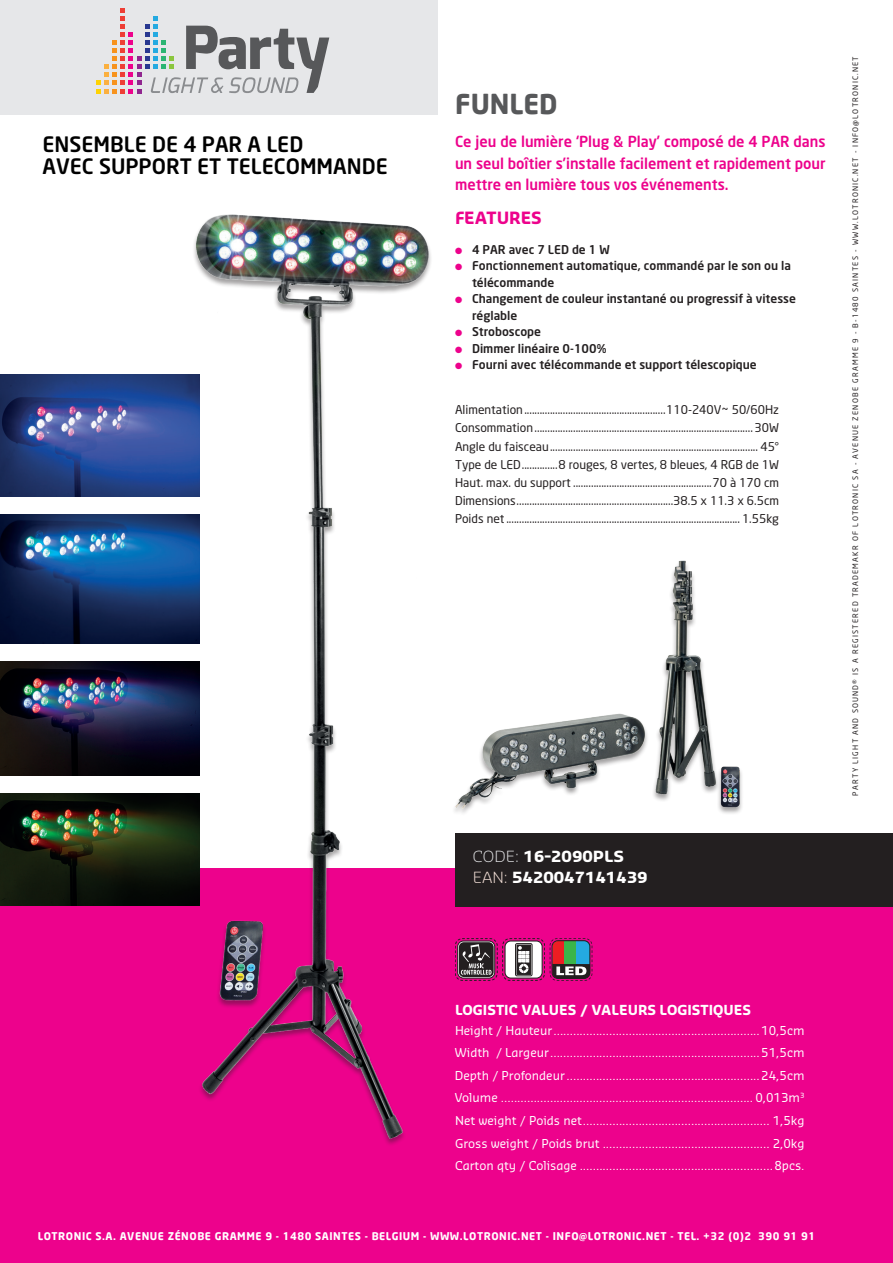
<style>
.page{position:relative;width:893px;height:1263px;background:#fff}
.page>*{position:absolute;margin:0;border:0;box-sizing:border-box;transform-origin:0 0}
.t1{font:700 27px "Neo Sans";color:#57585a}
.t2{font:21px/22.2px "Neo Sans Medium TR";color:#000}
.t3{font:700 16.5px "Sansa";color:#ed028c}
.t4{font:15px/21px "Neo Sans Medium TR";color:#ed028c;text-align:justify}
.t5{font:700 15px/21px "Sansa";color:#fff;scale:1.11 1}
.t6{font:700 13.5px "Sansa";color:#fff}
.t7{font:12px/18.1px "Neo Sans TR";color:#231f20;text-align:justify}
.t8{font:12px/22.6px "Sansa";color:#fff;text-align:justify}
.t9{font:12px/16.5px "Neo Sans Medium TR";color:#231f20}
.t10{font:700 10.5px "Neo Sans";letter-spacing:.05em;color:#fff}
.t11{font:7.5px "Neo Sans TR";letter-spacing:.16em;color:#231f20}
.s1{color:#ed028c}
.s2{font-weight:300;color:#e6e7e9}
.s3{font-weight:300;color:#f9e5dc}
</style>
<div class="page">
<div style="left:0;top:869px;width:893px;height:394px;background:#ed028c"></div>
<div style="left:455px;top:833px;width:438px;height:73px;background:#231f20"></div>
<div style="left:0;top:0;width:438px;height:115px;background:#e6e7e9"></div>
<svg style="left:96px;top:9px;width:233px;height:85px"></svg>
<div style="left:192px;top:214px;width:240px;height:932px;background:#231f20;opacity:.42"></div>
<img style="left:197px;top:215px;width:231px;height:923px">
<img style="left:455px;top:561px;width:287px;height:250px">
<img style="left:0;top:374px;width:200px;height:122px">
<img style="left:0;top:514px;width:200px;height:129px">
<img style="left:0;top:661px;width:200px;height:115px">
<img style="left:0;top:794px;width:200px;height:112px">
<svg style="left:458px;top:941px;width:37px;height:37px"></svg>
<div style="left:457px;top:940px;width:38px;height:39px;border:1px solid #231f20;border-radius:6px"></div>
<div style="left:455px;top:938px;width:42px;height:43px;border:1px dashed #231f20;border-radius:7px"></div>
<div style="left:459px;top:942px;width:35px;height:35px;background:#231f20;border-radius:5px"></div>
<svg style="left:461px;top:944px;width:30px;height:31px"></svg>
<div style="left:505px;top:941px;width:37px;height:37px;background:#fff;border-radius:6px"></div>
<div style="left:505px;top:940px;width:38px;height:38px;border:1px solid #231f20;border-radius:6px"></div>
<div style="left:515px;top:943px;width:17px;height:33px;border:1px solid #231f20;border-radius:2px"></div>
<svg style="left:517px;top:945px;width:14px;height:30px"></svg>
<div style="left:502px;top:938px;width:43px;height:43px;border:1px dashed #231f20;border-radius:7px"></div>
<svg style="left:550px;top:938px;width:42px;height:43px;background:#765c6c"></svg>
<h2 class="t2" style="left:43px;top:133px;width:347px">ENSEMBLE DE 4 PAR A LED<br>AVEC SUPPORT ET TELECOMMANDE</h2>
<h1 class="t1" style="left:455px;top:87px;width:104px">FUNLED</h1>
<p class="t4" style="left:455px;top:131px;width:372px">Ce jeu de lumière ‘Plug &amp; Play’ composé de 4 PAR dans un seul boîtier s’installe facilement et rapidement pour mettre en lumière tous vos événements.</p>
<h3 class="t3" style="left:455px;top:207px;width:88px">FEATURES</h3>
<p class="t9" style="left:455px;top:241px;width:156px"><span class="s1">●</span> 4 PAR avec 7 LED de 1 W</p>
<p class="t9" style="left:472px;top:257px;width:321px;text-indent:-17px"><span class="s1">●</span> Fonctionnement automatique, commandé par le son ou la télécommande</p>
<p class="t9" style="left:472px;top:290px;width:325px;text-indent:-17px"><span class="s1">●</span> Changement de couleur instantané ou progressif à vitesse réglable</p>
<p class="t9" style="left:455px;top:323px;width:88px"><span class="s1">●</span> Stroboscope</p>
<p class="t9" style="left:455px;top:340px;width:153px"><span class="s1">●</span> Dimmer linéaire 0-100%</p>
<p class="t9" style="left:455px;top:356px;width:303px"><span class="s1">●</span> Fourni avec télécommande et support télescopique</p>
<p class="t7" style="left:455px;top:401px;width:325px">Alimentation.......................................................110-240V~ 50/60Hz Consommation.....................................................................................30W Angle du faisceau................................................................................. 45° Type de LED..............8 rouges, 8 vertes, 8 bleues, 4 RGB de 1W Haut. max. du support ......................................................70 à 170 cm Dimensions.............................................................38.5 x 11.3 x 6.5cm Poids net........................................................................................... 1.55kg</p>
<p class="t5" style="left:473px;top:845px;width:159px"><span class="s2">CODE:</span> 16-2090PLS<br><span class="s3">EAN:</span> 5420047141439</p>
<p class="t11" style="left:851px;top:795px;width:741px;rotate:-90deg">PARTY LIGHT AND SOUND® IS A REGISTERED TRADEMAKR OF LOTRONIC SA - AVENUE ZENOBE GRAMME 9 - B-1480 SAINTES - WWW.LOTRONIC.NET - INFO@LOTRONIC.NET</p>
<p class="t6" style="left:455px;top:1001px;width:298px">LOGISTIC VALUES / VALEURS LOGISTIQUES</p>
<p class="t8" style="left:455px;top:1018px;width:351px">Height / Hauteur...............................................................10,5cm Width / Largeur................................................................51,5cm Depth / Profondeur...........................................................24,5cm Volume ............................................................................. 0,013m<sup>3<br></sup>Net weight / Poids net......................................................... 1,5kg Gross weight / Poids brut ................................................... 2,0kg Carton qty / Colisage ...........................................................8pcs.</p>
<p class="t10" style="left:38px;top:1229px;width:779px">LOTRONIC S.A. AVENUE ZÉNOBE GRAMME 9 - 1480 SAINTES - BELGIUM - WWW.LOTRONIC.NET - INFO@LOTRONIC.NET - TEL. +32 (0)2 390 91 91</p>
</div>
